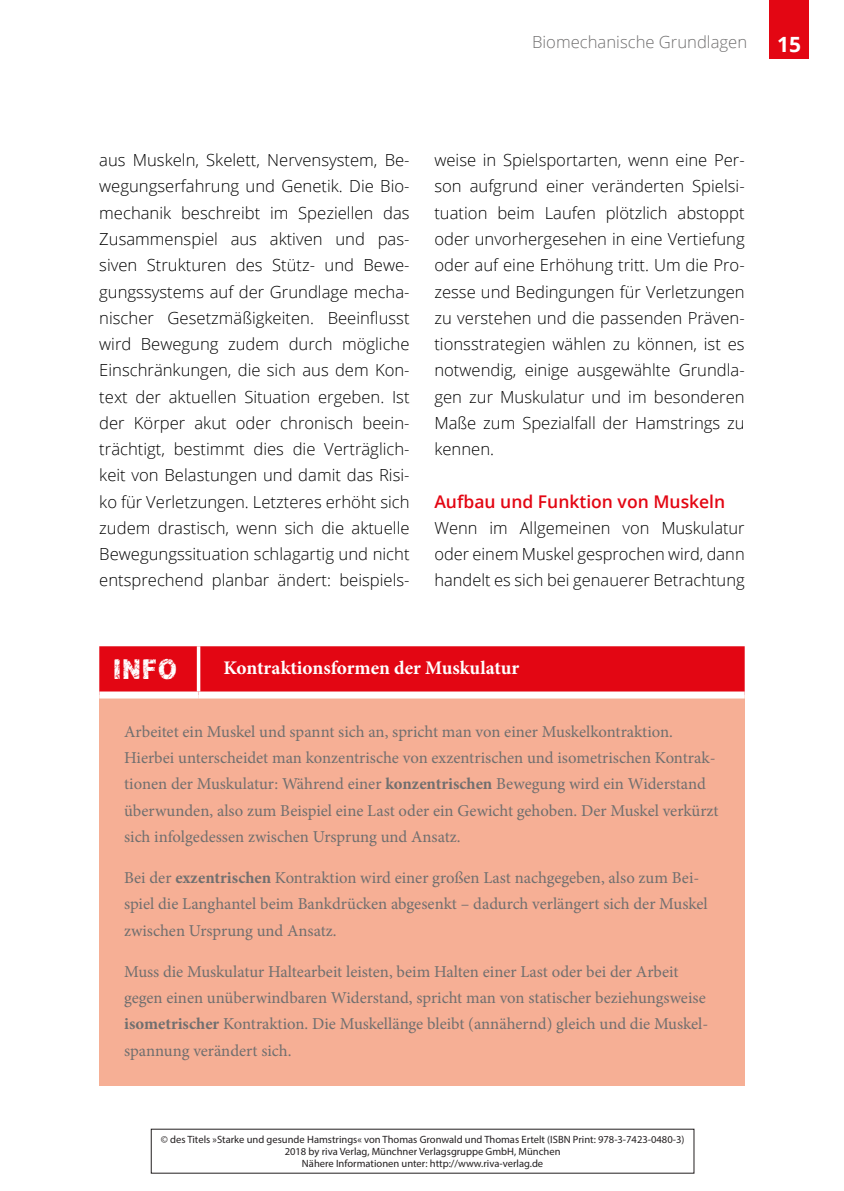
<style>
.page{position:relative;width:844px;height:1191px;background:#fff}
.page>*{position:absolute;margin:0;border:0;box-sizing:border-box;transform-origin:0 0}
.t1{font:26.25px "You Rook Marbelous";color:#fff}
.t2{font:700 21px "Open Sans";color:#fff}
.t3{font:700 19.25px "Minion Pro";letter-spacing:-.005em;color:#fff}
.t4{font:600 17.5px "Open Sans";color:#e30613}
.t5{font:300 16.62px/26.2px "Open Sans";color:#000;text-align:justify}
.t6{font:16.62px/26.2px "Minion Pro";color:#706f6f}
.t7{font:300 16.62px "Open Sans";color:#706f6f}
.t8{font:10.5px/12.2px "Myriad Pro";color:#231f20;text-align:center}
.s1{font-weight:700}
</style>
<div class="page">
<div style="left:769px;top:0;width:39px;height:59px;background:#e30613"></div>
<div style="left:99px;top:646px;width:645px;height:45px;background:#e30613"></div>
<div style="left:99px;top:695px;width:645px;height:390px;background:#f6af95"></div>
<hr style="left:197px;top:646px;width:3px;height:45px;background:#fff">
<div style="left:99px;top:691px;width:99px;height:7px;background:#fff"></div>
<div style="left:198px;top:691px;width:546px;height:7px;background:#fff"></div>
<p class="t7" style="left:532px;top:31px;width:216px">Biomechanische Grundlagen</p>
<p class="t2" style="left:776px;top:29px;width:25px">15</p>
<p class="t5" style="left:99px;top:147px;width:312px">aus Muskeln, Skelett, Nervensystem, Be&shy;wegungserfahrung und Genetik. Die Bio&shy;mechanik beschreibt im Speziellen das Zusammenspiel aus aktiven und pas&shy;siven Strukturen des Stütz- und Bewe&shy;gungssystems auf der Grundlage mecha&shy;nischer Gesetzmäßigkeiten. Beeinflusst wird Bewegung zudem durch mögliche Einschränkungen, die sich aus dem Kon&shy;text der aktuellen Situation ergeben. Ist der Körper akut oder chronisch beein&shy;trächtigt, bestimmt dies die Verträglich&shy;keit von Belastungen und damit das Risi&shy;ko für Verletzungen. Letzteres erhöht sich zudem drastisch, wenn sich die aktuelle Bewegungssituation schlagartig und nicht entsprechend planbar ändert: beispiels-</p>
<p class="t5" style="left:434px;top:147px;width:312px">weise in Spielsportarten, wenn eine Per&shy;son aufgrund einer veränderten Spielsi&shy;tuation beim Laufen plötzlich abstoppt oder unvorhergesehen in eine Vertiefung oder auf eine Erhöhung tritt. Um die Pro&shy;zesse und Bedingungen für Verletzungen zu verstehen und die passenden Präven&shy;tionsstrategien wählen zu können, ist es notwendig, einige ausgewählte Grundla&shy;gen zur Muskulatur und im besonderen Maße zum Spezialfall der Hamstrings zu kennen.</p>
<p class="t4" style="left:434px;top:489px;width:292px">Aufbau und Funktion von Muskeln</p>
<p class="t5" style="left:434px;top:514px;width:312px">Wenn im Allgemeinen von Muskulatur oder einem Muskel gesprochen wird, dann handelt es sich bei genauerer Betrachtung</p>
<h1 class="t1" style="left:114px;top:652px;width:65px">INFO</h1>
<p class="t3" style="left:223px;top:654px;width:297px">Kontraktionsformen der Muskulatur</p>
<p class="t6" style="left:124px;top:718px;width:595px">Arbeitet ein Muskel und spannt sich an, spricht man von einer Muskelkontraktion.<br>Hierbei unterscheidet man konzentrische von exzentrischen und isometrischen Kontrak&shy;tionen der Muskulatur: Während einer <span class="s1">konzentrischen</span> Bewegung wird ein Widerstand überwunden, also zum Beispiel eine Last oder ein Gewicht gehoben. Der Muskel verkürzt sich infolgedessen zwischen Ursprung und Ansatz.</p>
<p class="t6" style="left:124px;top:864px;width:585px">Bei der <span class="s1">exzentrischen</span> Kontraktion wird einer großen Last nachgegeben, also zum Bei&shy;spiel die Langhantel beim Bankdrücken abgesenkt – dadurch verlängert sich der Muskel zwischen Ursprung und Ansatz.</p>
<p class="t6" style="left:124px;top:958px;width:585px">Muss die Muskulatur Haltearbeit leisten, beim Halten einer Last oder bei der Arbeit gegen einen unüberwindbaren Widerstand, spricht man von statischer beziehungsweise <span class="s1">isometrischer</span> Kontraktion. Die Muskellänge bleibt (annähernd) gleich und die Muskel&shy;spannung verändert sich.</p>
<p class="t8" style="left:161px;top:1133px;width:525px">© des Titels »Starke und gesunde Hamstrings« von Thomas Gronwald und Thomas Ertelt (ISBN Print: 978-3-7423-0480-3)<br>2018 by riva Verlag, Münchner Verlagsgruppe GmbH, München<br>Nähere Informationen unter: http://www.riva-verlag.de</p>
</div>
